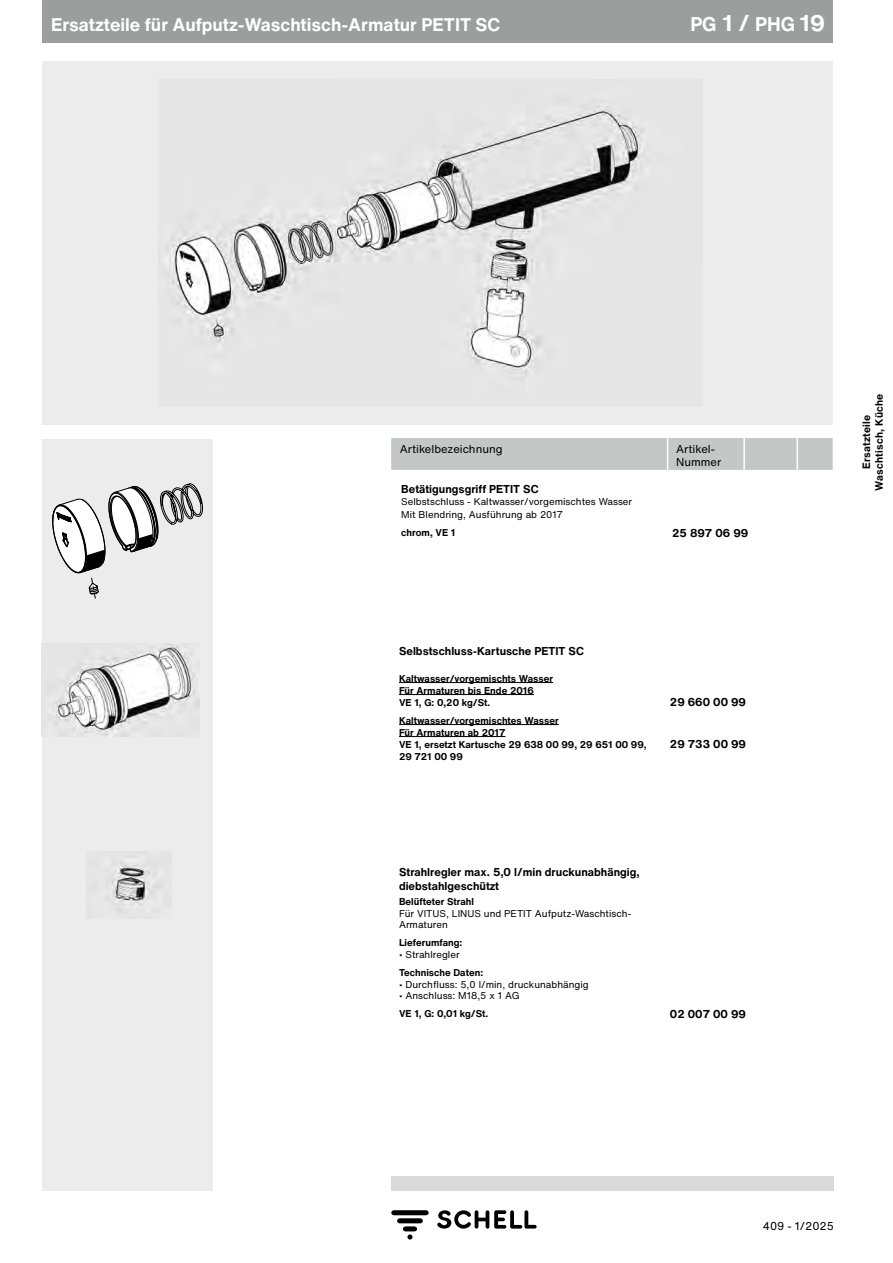
<style>
.page{position:relative;width:893px;height:1263px;background:#fff}
.page>*{position:absolute;margin:0;border:0;box-sizing:border-box;transform-origin:0 0}
.t1{font:700 19.5px "Helvetica Now Text";color:#fff}
.t2{font:700 18px "Helvetica Now Text";color:#fff}
.t3{font:700 11.25px/13.5px "Helvetica Now Text";color:#000}
.t4{font:11.25px/13.5px "Helvetica Now Text";color:#000}
.t5{font:700 10.5px/12.6px "Helvetica Now Text";letter-spacing:.02em;color:#000;text-align:center}
.t6{font:700 9.75px/12px "Helvetica Now Text";color:#000}
.t7{font:9.75px/11.7px "Helvetica Now Text";color:#000}
.s1{font-size:22.5px}
</style>
<div class="page">
<svg style="left:391px;top:1210px;width:38px;height:29px"></svg>
<svg style="left:437px;top:1210px;width:100px;height:19px"></svg>
<div style="left:391px;top:1176px;width:442px;height:15px;background:#dadada"></div>
<div style="left:43px;top:62px;width:790px;height:363px;background:#ececed"></div>
<div style="left:43px;top:440px;width:170px;height:751px;background:#ececed"></div>
<img style="left:91px;top:851px;width:79px;height:63px">
<img style="left:158px;top:96px;width:493px;height:285px">
<img style="left:41px;top:643px;width:159px;height:94px">
<hr style="left:399px;top:682px;width:154px;height:1px;background:#000">
<hr style="left:399px;top:694px;width:135px;height:1px;background:#000">
<hr style="left:399px;top:724px;width:160px;height:1px;background:#000">
<hr style="left:399px;top:736px;width:106px;height:1px;background:#000">
<svg style="left:52px;top:483px;width:151px;height:115px"></svg>
<div style="left:43px;top:0;width:790px;height:43px;background:#9c9d9d"></div>
<div style="left:391px;top:438px;width:442px;height:32px;background:#c5c6c6"></div>
<hr style="left:667px;top:438px;width:1px;height:32px;background:#fff">
<hr style="left:796px;top:438px;width:2px;height:32px;background:#fff">
<hr style="left:743px;top:438px;width:2px;height:32px;background:#fff">
<h2 class="t2" style="left:51px;top:12px;width:450px">Ersatzteile für Aufputz-Waschtisch-Armatur PETIT SC</h2>
<h1 class="t1" style="left:690px;top:11px;width:136px">PG <span class="s1">1 /</span> PHG <span class="s1">19</span></h1>
<p class="t4" style="left:400px;top:442px;width:104px">Artikelbezeichnung</p>
<p class="t4" style="left:676px;top:442px;width:47px">Artikel-<br>Nummer</p>
<p class="t3" style="left:401px;top:482px;width:139px">Betätigungsgriff PETIT SC</p>
<p class="t7" style="left:401px;top:495px;width:232px;line-height:13.5px">Selbstschluss - Kaltwasser/vorgemischtes Wasser<br>Mit Blendring, Ausführung ab 2017</p>
<p class="t6" style="left:401px;top:527px;width:56px">chrom, VE 1</p>
<p class="t3" style="left:672px;top:526px;width:78px">25 897 06 99</p>
<p class="t3" style="left:399px;top:644px;width:186px">Selbstschluss-Kartusche PETIT SC</p>
<p class="t6" style="left:399px;top:672px;width:156px">Kaltwasser/vorgemischts Wasser<br>Für Armaturen bis Ende 2016<br>VE 1, G: 0,20 kg/St.</p>
<p class="t6" style="left:399px;top:714px;width:249px">Kaltwasser/vorgemischtes Wasser<br>Für Armaturen ab 2017<br>VE 1, ersetzt Kartusche 29 638 00 99, 29 651 00 99,<br>29 721 00 99</p>
<p class="t3" style="left:670px;top:695px;width:78px">29 660 00 99</p>
<p class="t3" style="left:670px;top:737px;width:78px">29 733 00 99</p>
<p class="t3" style="left:399px;top:866px;width:242px">Strahlregler max. 5,0 l/min druckunabhängig, diebstahlgeschützt</p>
<p class="t6" style="left:399px;top:895px;width:77px">Belüfteter Strahl</p>
<p class="t7" style="left:399px;top:907px;width:234px">Für VITUS, LINUS und PETIT Aufputz-Waschtisch-<br>Armaturen</p>
<p class="t6" style="left:399px;top:937px;width:65px">Lieferumfang:</p>
<p class="t7" style="left:399px;top:949px;width:62px">• Strahlregler</p>
<p class="t6" style="left:399px;top:967px;width:86px">Technische Daten:</p>
<p class="t7" style="left:399px;top:978px;width:191px">• Durchfluss: 5,0 l/min, druckunabhängig</p>
<p class="t7" style="left:399px;top:990px;width:122px">• Anschluss: M18,5 x 1 AG</p>
<p class="t6" style="left:399px;top:1008px;width:91px">VE 1, G: 0,01 kg/St.</p>
<p class="t3" style="left:670px;top:1007px;width:78px">02 007 00 99</p>
<p class="t5" style="left:860px;top:491px;width:99px;rotate:-90deg">Ersatzteile<br>Waschtisch, Küche</p>
<p class="t4" style="left:763px;top:1219px;width:73px">409 - 1/2025</p>
</div>
